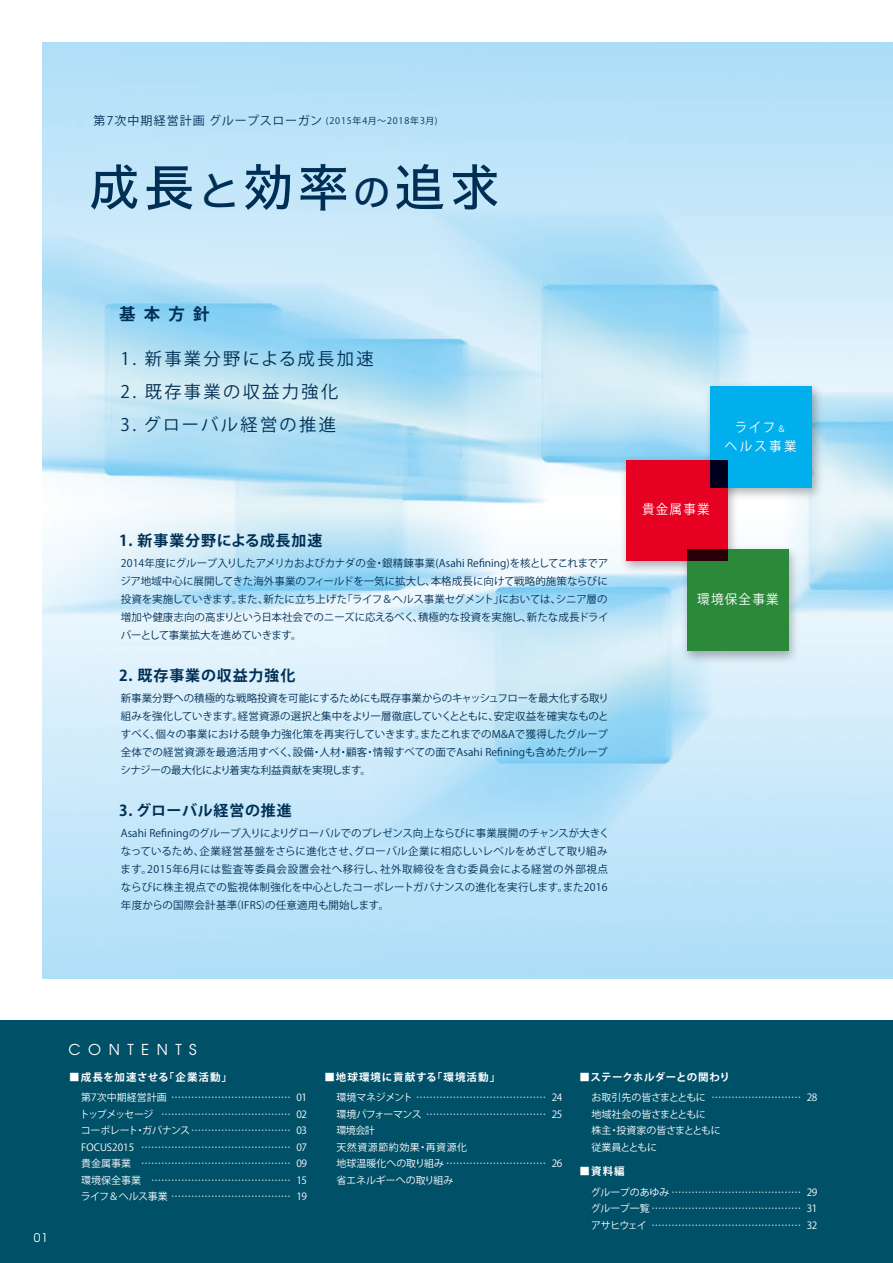
<style>
.page{position:relative;width:893px;height:1263px;background:#fff}
.page>*{position:absolute;margin:0;border:0;box-sizing:border-box;transform-origin:0 0}
.t1{font:50.1px "Hiragino UD Sans F Std N W5";color:#002f55}
.t2{font:17.25px "Koz Go Pr 6 N";letter-spacing:.135em;color:#002f55}
.t3{font:700 16.5px "Koz Go Pr 6 N";color:#002f55}
.t4{font:700 15px "Koz Go Pr 6 N";letter-spacing:.06em;color:#002f55}
.t5{font:15px "Avant Garde";letter-spacing:.5em;color:#fff}
.t6{font:13.2px "Koz Go Pr 6 N";letter-spacing:.1em;color:#fff;scale:.95 1}
.t7{font:13.2px/18.8px "Koz Go Pr 6 N";letter-spacing:.165em;color:#fff;text-align:center;scale:.95 1}
.t8{font:12px "Koz Go Pro";letter-spacing:.09em;color:#002f55}
.t9{font:12px "Avant Garde";color:#fff}
.t10{font:10.5px/18px "Koz Go Pro";letter-spacing:.005em;color:#002f55;text-align:justify}
.t11{font:700 10.5px "Koz Go Pro";letter-spacing:.07em;color:#fff}
.t12{font:700 10.5px "Koz Go Pro";letter-spacing:.1em;color:#fff}
.t13{font:700 10.5px "Koz Go Pro";letter-spacing:.015em;color:#fff}
.t14{font:10.05px/16.5px "Koz Go Pro";letter-spacing:-.01em;color:#fff;text-align:justify}
.t15{font:10.05px/16.5px "Koz Go Pro";letter-spacing:-.04em;color:#fff}
.s1{font-size:9px}
.s2{font-size:40.05px}
.s3{font-size:37.5px}
.s4{font-size:8.85px}
</style>
<div class="page">
<div style="left:0;top:1020px;width:893px;height:243px;background:#005068"></div>
<img style="left:700px;top:378px;width:127px;height:127px">
<img style="left:615px;top:451px;width:127px;height:127px">
<div style="left:687px;top:549px;width:102px;height:102px;background:#2c893a"></div>
<div style="left:711px;top:386px;width:101px;height:101px;background:#00afec"></div>
<div style="left:626px;top:460px;width:101px;height:101px;background:#e60021"></div>
<p class="t8" style="left:94px;top:113px;width:345px">第7次中期経営計画 グループスローガン <span class="s1">(2015年4月～2018年3月)</span></p>
<h1 class="t1" style="left:89px;top:149px;width:412px">成長<span class="s2">と</span>効率<span class="s3">の</span>追求</h1>
<h3 class="t3" style="left:119px;top:305px;width:92px">基本方針</h3>
<h2 class="t2" style="left:121px;top:349px;width:255px">1. 新事業分野による成長加速</h2>
<h2 class="t2" style="left:121px;top:382px;width:219px">2. 既存事業の収益力強化</h2>
<h2 class="t2" style="left:121px;top:415px;width:217px">3. グローバル経営の推進</h2>
<h3 class="t4" style="left:119px;top:532px;width:205px">1. 新事業分野による成長加速</h3>
<p class="t10" style="left:120px;top:555px;width:489px">2014年度にグループ入りしたアメリカおよびカナダの金・銀精錬事業(Asahi Refining)を核としてこれまでアジア地域中心に展開してきた海外事業のフィールドを一気に拡大し、本格成長に向けて戦略的施策ならびに投資を実施していきます。また、新たに立ち上げた「ライフ＆ヘルス事業セグメント」においては、シニア層の増加や健康志向の高まりという日本社会でのニーズに応えるべく、積極的な投資を実施し、新たな成長ドライバーとして事業拡大を進めていきます。</p>
<h3 class="t4" style="left:119px;top:667px;width:178px">2. 既存事業の収益力強化</h3>
<p class="t10" style="left:120px;top:690px;width:490px">新事業分野への積極的な戦略投資を可能にするためにも既存事業からのキャッシュフローを最大化する取り組みを強化していきます。経営資源の選択と集中をより一層徹底していくとともに、安定収益を確実なものとすべく、個々の事業における競争力強化策を再実行していきます。またこれまでのM&amp;Aで獲得したグループ全体での経営資源を最適活用すべく、設備・人材・顧客・情報すべての面でAsahi Refiningも含めたグループシナジーの最大化により着実な利益貢献を実現します。</p>
<h3 class="t4" style="left:119px;top:802px;width:174px">3. グローバル経営の推進</h3>
<p class="t10" style="left:120px;top:825px;width:491px;text-align:left">Asahi Refiningのグループ入りによりグローバルでのプレゼンス向上ならびに事業展開のチャンスが大きくなっているため、企業経営基盤をさらに進化させ、グローバル企業に相応しいレベルをめざして取り組みます。2015年6月には監査等委員会設置会社へ移行し、社外取締役を含む委員会による経営の外部視点ならびに株主視点での監視体制強化を中心としたコーポレートガバナンスの進化を実行します。また2016年度からの国際会計基準（IFRS）の任意適用も開始します。</p>
<p class="t7" style="left:725px;top:418px;width:77px">ライフ<span class="s4">＆<br></span>ヘルス事業</p>
<p class="t6" style="left:642px;top:501px;width:73px">貴金属事業</p>
<p class="t6" style="left:697px;top:591px;width:87px">環境保全事業</p>
<p class="t9" style="left:34px;top:1230px;width:15px">01</p>
<h3 class="t5" style="left:69px;top:1040px;width:130px">CONTENTS</h3>
<p class="t11" style="left:69px;top:1070px;width:164px">■成長を加速させる「企業活動」</p>
<p class="t14" style="left:80px;top:1090px;width:229px">第7次中期経営計画 ……………………………… 01トップメッセージ ………………………………… 02コーポレート・ガバナンス………………………… 03<br>FOCUS2015 ……………………………………… 07貴金属事業 ……………………………………… 09環境保全事業 …………………………………… 15ライフ＆ヘルス事業 ……………………………… 19</p>
<p class="t12" style="left:324px;top:1070px;width:177px">■地球環境に貢献する「環境活動」</p>
<p class="t14" style="left:336px;top:1090px;width:227px;text-align:left">環境マネジメント ………………………………… 24環境パフォーマンス ……………………………… 25環境会計<br>天然資源節約効果・再資源化<br>地球温暖化への取り組み ………………………… 26省エネルギーへの取り組み</p>
<p class="t13" style="left:580px;top:1070px;width:152px">■ステークホルダーとの関わり</p>
<p class="t15" style="left:592px;top:1090px;width:227px">お取引先の皆さまとともに ……………………… 28地域社会の皆さまとともに<br>株主・投資家の皆さまとともに<br>従業員とともに</p>
<p class="t11" style="left:580px;top:1165px;width:47px">■資料編</p>
<p class="t14" style="left:591px;top:1184px;width:228px">グループのあゆみ ………………………………… 29グループ一覧 ……………………………………… 31アサヒウェイ ……………………………………… 32</p>
</div>
